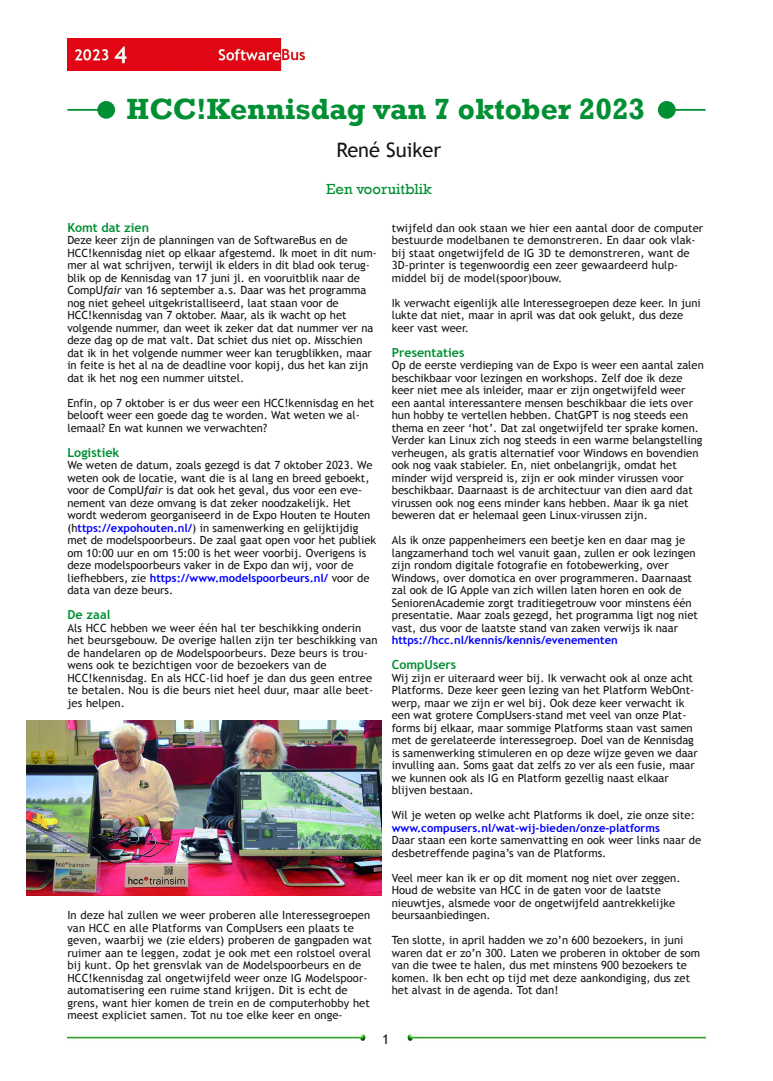
<style>
.page{position:relative;width:773px;height:1081px;background:#fff}
.page>*{position:absolute;margin:0;border:0;box-sizing:border-box;transform-origin:0 0}
.t1{font:700 30px "Rockwell";color:#008f33}
.t2{font:20px "Trebuchet MS";color:#161413}
.t3{font:15px "Rockwell";color:#008f33}
.t4{font:13.75px "Trebuchet MS";color:#161413}
.t5{font:700 12.5px "Trebuchet MS";color:#008f33}
.t6{font:11.25px/12.5px "Trebuchet MS";color:#161413}
.t7{font:700 11.25px "Trebuchet MS";color:#00f}
.s1{font-style:italic}
.s2{font-weight:700;color:#00f}
</style>
<div class="page">
<img style="left:67px;top:39px;width:237px;height:32px">
<img style="left:67px;top:1035px;width:299px;height:5px">
<img style="left:407px;top:1035px;width:298px;height:5px">
<hr style="left:666px;top:109px;width:39px;height:2px;background:#008f33">
<div style="left:657px;top:101px;width:18px;height:18px;background:#008f33;border-radius:50%"></div>
<hr style="left:67px;top:109px;width:39px;height:2px;background:#008f33">
<div style="left:97px;top:101px;width:18px;height:18px;background:#008f33;border-radius:50%"></div>
<img style="left:27px;top:720px;width:354px;height:175px">
<h1 class="t1" style="left:126px;top:91px;width:520px">HCC!Kennisdag van 7 oktober 2023</h1>
<h2 class="t2" style="left:336px;top:138px;width:106px">René Suiker</h2>
<h3 class="t3" style="left:326px;top:180px;width:107px">Een vooruitblik</h3>
<p class="t5" style="left:67px;top:220px;width:83px">Komt dat zien</p>
<p class="t6" style="left:67px;top:234px;width:311px">Deze keer zijn de planningen van de SoftwareBus en de HCC!kennisdag niet op elkaar afgestemd. Ik moet in dit num‐ mer al wat schrijven, terwijl ik elders in dit blad ook terug‐ blik op de Kennisdag van 17 juni jl. en vooruitblik naar de CompU<span class="s1">fair</span> van 16 september a.s. Daar was het programma nog niet geheel uitgekristalliseerd, laat staan voor de HCC!kennisdag van 7 oktober. Maar, als ik wacht op het volgende nummer, dan weet ik zeker dat dat nummer ver na deze dag op de mat valt. Dat schiet dus niet op. Misschien dat ik in het volgende nummer weer kan terugblikken, maar in feite is het al na de deadline voor kopij, dus het kan zijn dat ik het nog een nummer uitstel.</p>
<p class="t6" style="left:67px;top:396px;width:308px">Enfin, op 7 oktober is er dus weer een HCC!kennisdag en het belooft weer een goede dag te worden. Wat weten we al‐ lemaal? En wat kunnen we verwachten?</p>
<p class="t5" style="left:67px;top:445px;width:54px">Logistiek</p>
<p class="t6" style="left:67px;top:459px;width:310px">We weten de datum, zoals gezegd is dat 7 oktober 2023. We weten ook de locatie, want die is al lang en breed geboekt, voor de CompU<span class="s1">fair</span> is dat ook het geval, dus voor een eve‐ nement van deze omvang is dat zeker noodzakelijk. Het wordt wederom georganiseerd in de Expo Houten te Houten (h<span class="s2">ttps://expohouten.nl/</span>) in samenwerking en gelijktijdig met de modelspoorbeurs. De zaal gaat open voor het publiek om 10:00 uur en om 15:00 is het weer voorbij. Overigens is deze modelspoorbeurs vaker in de Expo dan wij, voor de liefhebbers, zie <span class="s2">https://www.modelspoorbeurs.nl/</span> voor de data van deze beurs.</p>
<p class="t5" style="left:67px;top:607px;width:45px">De zaal</p>
<p class="t6" style="left:67px;top:621px;width:312px">Als HCC hebben we weer één hal ter beschikking onderin het beursgebouw. De overige hallen zijn ter beschikking van de handelaren op de Modelspoorbeurs. Deze beurs is trou‐ wens ook te bezichtigen voor de bezoekers van de HCC!kennisdag. En als HCC‐lid hoef je dan dus geen entree te betalen. Nou is die beurs niet heel duur, maar alle beet‐ jes helpen.</p>
<p class="t6" style="left:392px;top:221px;width:313px">twijfeld dan ook staan we hier een aantal door de computer bestuurde modelbanen te demonstreren. En daar ook vlak‐ bij staat ongetwijfeld de IG 3D te demonstreren, want de 3D‐printer is tegenwoordig een zeer gewaardeerd hulp‐ middel bij de model(spoor)bouw.</p>
<p class="t6" style="left:392px;top:296px;width:310px">Ik verwacht eigenlijk alle Interessegroepen deze keer. In juni lukte dat niet, maar in april was dat ook gelukt, dus deze keer vast weer.</p>
<p class="t5" style="left:392px;top:345px;width:74px">Presentaties</p>
<p class="t6" style="left:392px;top:359px;width:313px">Op de eerste verdieping van de Expo is weer een aantal zalen beschikbaar voor lezingen en workshops. Zelf doe ik deze keer niet mee als inleider, maar er zijn ongetwijfeld weer een aantal interessantere mensen beschikbaar die iets over hun hobby te vertellen hebben. ChatGPT is nog steeds een thema en zeer ‘hot’. Dat zal ongetwijfeld ter sprake komen.<br>Verder kan Linux zich nog steeds in een warme belangstelling verheugen, als gratis alternatief voor Windows en bovendien ook nog vaak stabieler. En, niet onbelangrijk, omdat het minder wijd verspreid is, zijn er ook minder virussen voor beschikbaar. Daarnaast is de architectuur van dien aard dat virussen ook nog eens minder kans hebben. Maar ik ga niet beweren dat er helemaal geen Linux‐virussen zijn.</p>
<p class="t6" style="left:392px;top:534px;width:308px">Als ik onze pappenheimers een beetje ken en daar mag je langzamerhand toch wel vanuit gaan, zullen er ook lezingen zijn rondom digitale fotografie en fotobewerking, over Windows, over domotica en over programmeren. Daarnaast zal ook de IG Apple van zich willen laten horen en ook de SeniorenAcademie zorgt traditiegetrouw voor minstens één presentatie. Maar zoals gezegd, het programma ligt nog niet vast, dus voor de laatste stand van zaken verwijs ik naar</p>
<p class="t7" style="left:392px;top:634px;width:227px">https://hcc.nl/kennis/kennis/evenementen</p>
<p class="t5" style="left:392px;top:657px;width:66px">CompUsers</p>
<p class="t6" style="left:392px;top:671px;width:307px">Wij zijn er uiteraard weer bij. Ik verwacht ook al onze acht Platforms. Deze keer geen lezing van het Platform WebOnt‐ werp, maar we zijn er wel bij. Ook deze keer verwacht ik een wat grotere CompUsers‐stand met veel van onze Plat‐ forms bij elkaar, maar sommige Platforms staan vast samen met de gerelateerde interessegroep. Doel van de Kennisdag is samenwerking stimuleren en op deze wijze geven we daar invulling aan. Soms gaat dat zelfs zo ver als een fusie, maar we kunnen ook als IG en Platform gezellig naast elkaar blijven bestaan.</p>
<p class="t6" style="left:392px;top:809px;width:304px">Wil je weten op welke acht Platforms ik doel, zie onze site:</p>
<p class="t7" style="left:392px;top:821px;width:269px">www.compusers.nl/wat‐wij‐bieden/onze‐platforms</p>
<p class="t6" style="left:392px;top:834px;width:311px">Daar staan een korte samenvatting en ook weer links naar de desbetreffende pagina’s van de Platforms.</p>
<p class="t6" style="left:392px;top:871px;width:290px">Veel meer kan ik er op dit moment nog niet over zeggen.<br>Houd de website van HCC in de gaten voor de laatste nieuwtjes, alsmede voor de ongetwijfeld aantrekkelijke beursaanbiedingen.</p>
<p class="t6" style="left:392px;top:934px;width:310px">Ten slotte, in april hadden we zo’n 600 bezoekers, in juni waren dat er zo’n 300. Laten we proberen in oktober de som van die twee te halen, dus met minstens 900 bezoekers te komen. Ik ben echt op tijd met deze aankondiging, dus zet het alvast in de agenda. Tot dan!</p>
<p class="t6" style="left:67px;top:909px;width:306px">In deze hal zullen we weer proberen alle Interessegroepen van HCC en alle Platforms van CompUsers een plaats te geven, waarbij we (zie elders) proberen de gangpaden wat ruimer aan te leggen, zodat je ook met een rolstoel overal bij kunt. Op het grensvlak van de Modelspoorbeurs en de HCC!kennisdag zal ongetwijfeld weer onze IG Modelspoor‐ automatisering een ruime stand krijgen. Dit is echt de grens, want hier komen de trein en de computerhobby het meest expliciet samen. Tot nu toe elke keer en onge‐</p>
<p class="t4" style="left:382px;top:1031px;width:9px">1</p>
</div>
